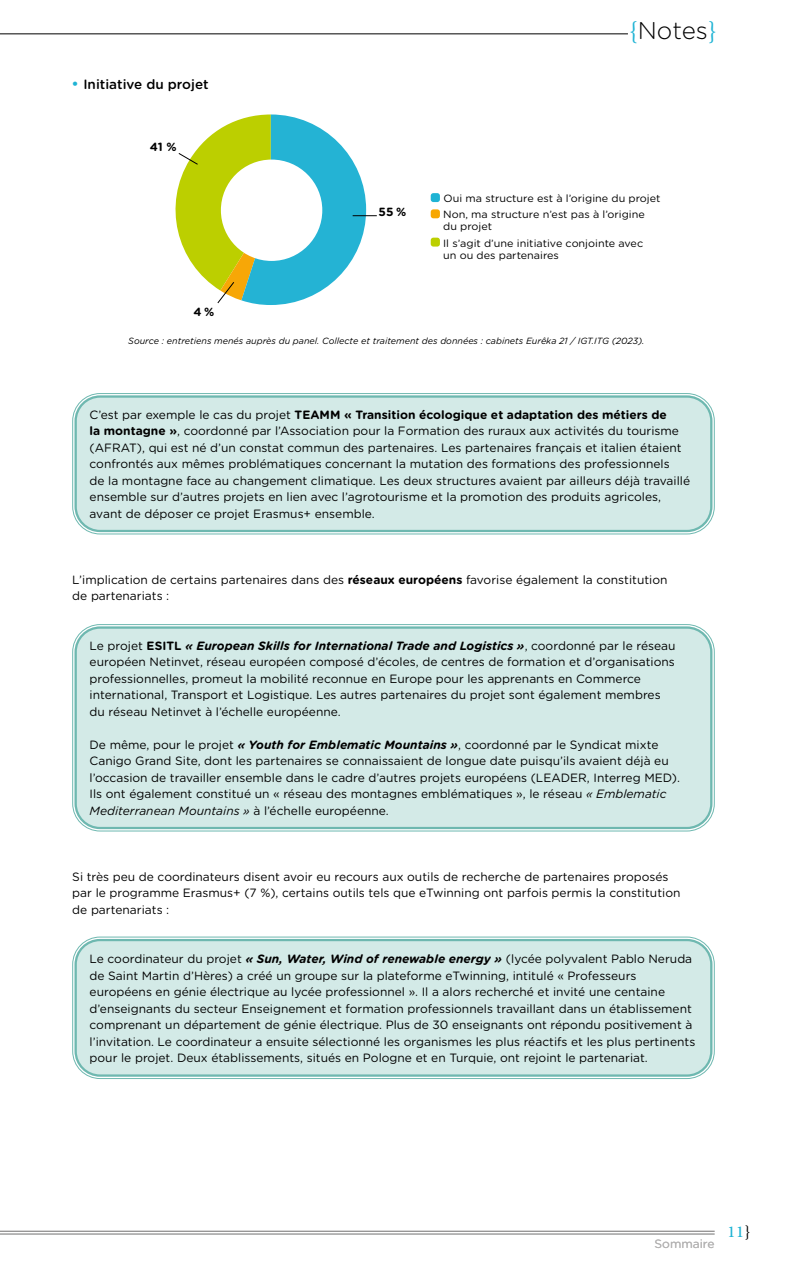
<style>
.page{position:relative;width:787px;height:1263px;background:#fff}
.page>*{position:absolute;margin:0;border:0;box-sizing:border-box;transform-origin:0 0}
.t1{font:300 24.15px "Gotham Rounded";color:#000}
.t2{font:500 16.5px "Minion Pro";color:#1fb3d4}
.t3{font:500 13.5px "Gotham Rounded";color:#000}
.t4{font:12px/16.5px "Gotham Rounded";color:#000}
.t5{font:12px "Gotham Rounded";color:#b3b2b2}
.t6{font:700 11.85px "Gotham Rounded";color:#000}
.t7{font:10.5px/16.2px "Gotham Rounded";color:#000}
.t8{font:italic 9px "Gotham Rounded";color:#000}
.s1{font-size:15px;color:#1fb3d4}
.s2{font-family:"Minion Pro";font-weight:400;font-size:25.35px;color:#1fb3d4}
.s3{font-weight:700}
.s4{font-weight:700;font-style:italic}
.s5{font-style:italic}
.s6{color:#000}
</style>
<div class="page">
<hr style="left:0;top:33px;width:628px;height:1px;background:#000">
<hr style="left:0;top:1231px;width:714px;height:1px;background:#706f6f">
<hr style="left:0;top:1234px;width:714px;height:1px;background:#706f6f">
<div style="left:75px;top:395px;width:637px;height:137px;background:#d3eae7;border-radius:26px"></div>
<div style="left:72px;top:393px;width:642px;height:141px;border:1px solid #6eb8b0;border-radius:27px"></div>
<div style="left:75px;top:395px;width:637px;height:137px;border:2px solid #6eb8b0;border-radius:24px"></div>
<div style="left:75px;top:626px;width:637px;height:203px;background:#d3eae7;border-radius:26px"></div>
<div style="left:72px;top:624px;width:642px;height:207px;border:1px solid #6eb8b0;border-radius:27px"></div>
<div style="left:75px;top:626px;width:637px;height:203px;border:2px solid #6eb8b0;border-radius:24px"></div>
<div style="left:75px;top:939px;width:637px;height:138px;background:#d3eae7;border-radius:26px"></div>
<div style="left:72px;top:937px;width:642px;height:142px;border:1px solid #6eb8b0;border-radius:27px"></div>
<div style="left:75px;top:939px;width:637px;height:138px;border:2px solid #6eb8b0;border-radius:24px"></div>
<svg style="left:175px;top:114px;width:202px;height:191px"></svg>
<div style="left:431px;top:193px;width:9px;height:9px;background:#1fb3d4;border-radius:3px"></div>
<div style="left:431px;top:209px;width:9px;height:9px;background:#f7a702;border-radius:3px"></div>
<div style="left:431px;top:238px;width:9px;height:9px;background:#bccf00;border-radius:3px"></div>
<p class="t3" style="left:71px;top:74px;width:139px"><span class="s1">•</span> Initiative du projet</p>
<p class="t6" style="left:150px;top:138px;width:28px">41 %</p>
<p class="t6" style="left:193px;top:303px;width:22px">4%</p>
<h1 class="t1" style="left:629px;top:15px;width:89px"><span class="s2">{</span>Notes<span class="s2">}</span></h1>
<p class="t6" style="left:378px;top:204px;width:29px">55%</p>
<p class="t7" style="left:443px;top:190px;width:219px">Oui ma structure est à l’origine du projet<br>Non, ma structure n’est pas à l’origine</p>
<p class="t7" style="left:443px;top:218px;width:201px">du projet<br>Il s’agit d’une initiative conjointe avec</p>
<p class="t7" style="left:443px;top:246px;width:117px">un ou des partenaires</p>
<p class="t8" style="left:128px;top:334px;width:517px">Source : entretiens menés auprès du panel. Collecte et traitement des données : cabinets Eurêka 21 / IGT.ITG (2023).</p>
<p class="t4" style="left:90px;top:406px;width:602px">C’est par exemple le cas du projet <span class="s3">TEAMM « Transition écologique et adaptation des métiers de<br>la montagne »</span>, coordonné par l’Association pour la Formation des ruraux aux activités du tourisme (AFRAT), qui est né d’un constat commun des partenaires. Les partenaires français et italien étaient confrontés aux mêmes problématiques concernant la mutation des formations des professionnels<br>de la montagne face au changement climatique. Les deux structures avaient par ailleurs déjà travaillé ensemble sur d’autres projets en lien avec l’agrotourisme et la promotion des produits agricoles, avant de déposer ce projet Erasmus+ ensemble.</p>
<p class="t4" style="left:72px;top:571px;width:596px">L’implication de certains partenaires dans des <span class="s3">réseaux européens</span> favorise également la constitution de partenariats :</p>
<p class="t4" style="left:90px;top:637px;width:587px">Le projet <span class="s3">ESITL</span> <span class="s4">« European Skills for International Trade and Logistics »</span>, coordonné par le réseau européen Netinvet, réseau européen composé d’écoles, de centres de formation et d’organisations professionnelles, promeut la mobilité reconnue en Europe pour les apprenants en Commerce international, Transport et Logistique. Les autres partenaires du projet sont également membres du réseau Netinvet à l’échelle européenne.</p>
<p class="t4" style="left:90px;top:736px;width:592px">De même, pour le projet <span class="s4">« Youth for Emblematic Mountains »</span>, coordonné par le Syndicat mixte Canigo Grand Site, dont les partenaires se connaissaient de longue date puisqu’ils avaient déjà eu l’occasion de travailler ensemble dans le cadre d’autres projets européens (LEADER, Interreg MED).<br>Ils ont également constitué un « réseau des montagnes emblématiques », le réseau <span class="s5">« Emblematic Mediterranean Mountains »</span> à l’échelle européenne.</p>
<p class="t4" style="left:72px;top:868px;width:609px">Si très peu de coordinateurs disent avoir eu recours aux outils de recherche de partenaires proposés par le programme Erasmus+ (7 %), certains outils tels que eTwinning ont parfois permis la constitution de partenariats :</p>
<p class="t4" style="left:90px;top:950px;width:607px">Le coordinateur du projet <span class="s4">« Sun, Water, Wind of renewable energy »</span> (lycée polyvalent Pablo Neruda de Saint Martin d’Hères) a créé un groupe sur la plateforme eTwinning, intitulé « Professeurs européens en génie électrique au lycée professionnel ». Il a alors recherché et invité une centaine d’enseignants du secteur Enseignement et formation professionnels travaillant dans un établissement comprenant un département de génie électrique. Plus de 30 enseignants ont répondu positivement à l’invitation. Le coordinateur a ensuite sélectionné les organismes les plus réactifs et les plus pertinents pour le projet. Deux établissements, situés en Pologne et en Turquie, ont rejoint le partenariat.</p>
<p class="t5" style="left:654px;top:1236px;width:62px">Sommaire</p>
<h2 class="t2" style="left:727px;top:1220px;width:25px">11<span class="s6">}</span></h2>
</div>
